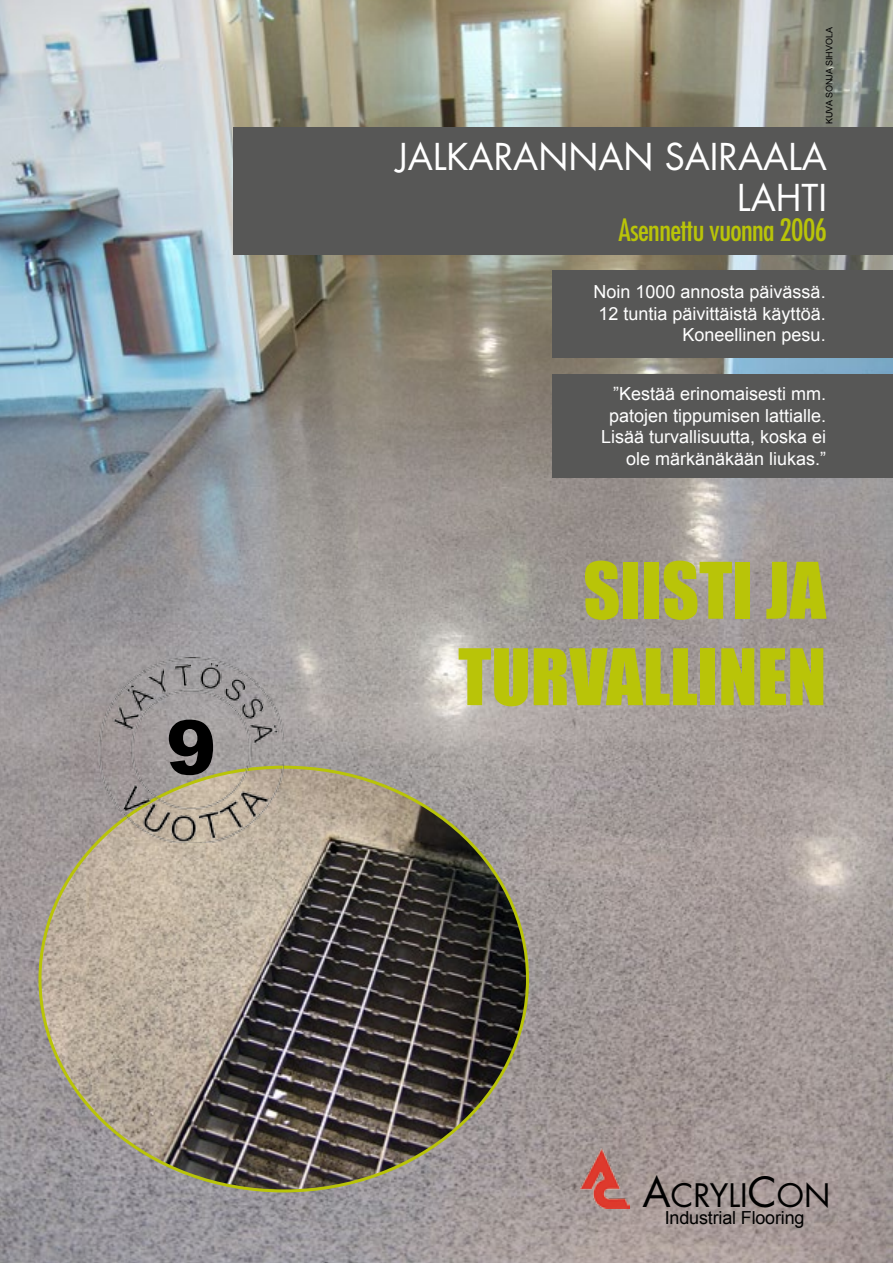
<style>
.page{position:relative;width:893px;height:1263px;background:#fff}
.page>*{position:absolute;margin:0;border:0;box-sizing:border-box;transform-origin:0 0}
.t1{font:900 75px "Arial";color:#000}
.t2{font:72px/86.4px "Impact";color:#b9c408;text-align:right}
.t3{font:36px/40.5px "Futura";color:#fff;text-align:right}
.t4{font:31.5px "Futura";color:#000}
.t5{font:condensed 30px "Futura";letter-spacing:-.02em;color:#b9c408}
.t6{font:18px/21.6px "Arial";color:#fff;text-align:right}
.t7{font:18px "Arial";letter-spacing:-.01em;color:#000}
.t8{font:9px "Arial";color:#000}
.s1{font-size:40.5px}
</style>
<div class="page">
<img style="left:0;top:0;width:893px;height:1263px">
<img style="left:580px;top:1148px;width:50px;height:60px">
<div style="left:233px;top:128px;width:660px;height:127px;background:#575756"></div>
<div style="left:552px;top:374px;width:341px;height:104px;background:#575756"></div>
<div style="left:552px;top:270px;width:341px;height:87px;background:#575756"></div>
<img style="left:40px;top:767px;width:487px;height:424px">
<img style="left:99px;top:658px;width:185px;height:185px">
<h1 class="t1" style="left:166px;top:693px;width:52px">9</h1>
<p class="t8" style="left:823px;top:124px;width:98px;rotate:-90deg">KUVA SONJA SIHVOLA</p>
<h3 class="t3" style="left:397px;top:137px;width:432px">JALKARANNAN SAIRAALA<br>LAHTI</h3>
<h3 class="t5" style="left:619px;top:211px;width:210px">Asennettu vuonna 2006</h3>
<p class="t6" style="left:593px;top:281px;width:234px">Noin 1000 annosta päivässä.<br>12 tuntia päivittäistä käyttöä.<br>Koneellinen pesu.</p>
<p class="t6" style="left:601px;top:383px;width:227px">”Kestää erinomaisesti mm. patojen tippumisen lattialle.<br>Lisää turvallisuutta, koska ei ole märkänäkään liukas.”</p>
<h2 class="t2" style="left:458px;top:545px;width:370px">SIISTI JA<br>TURVALLINEN</h2>
<h3 class="t4" style="left:642px;top:1175px;width:189px"><span class="s1">A</span>CRYLI<span class="s1">C</span>ON</h3>
<p class="t7" style="left:665px;top:1205px;width:141px">Industrial Flooring</p>
</div>
